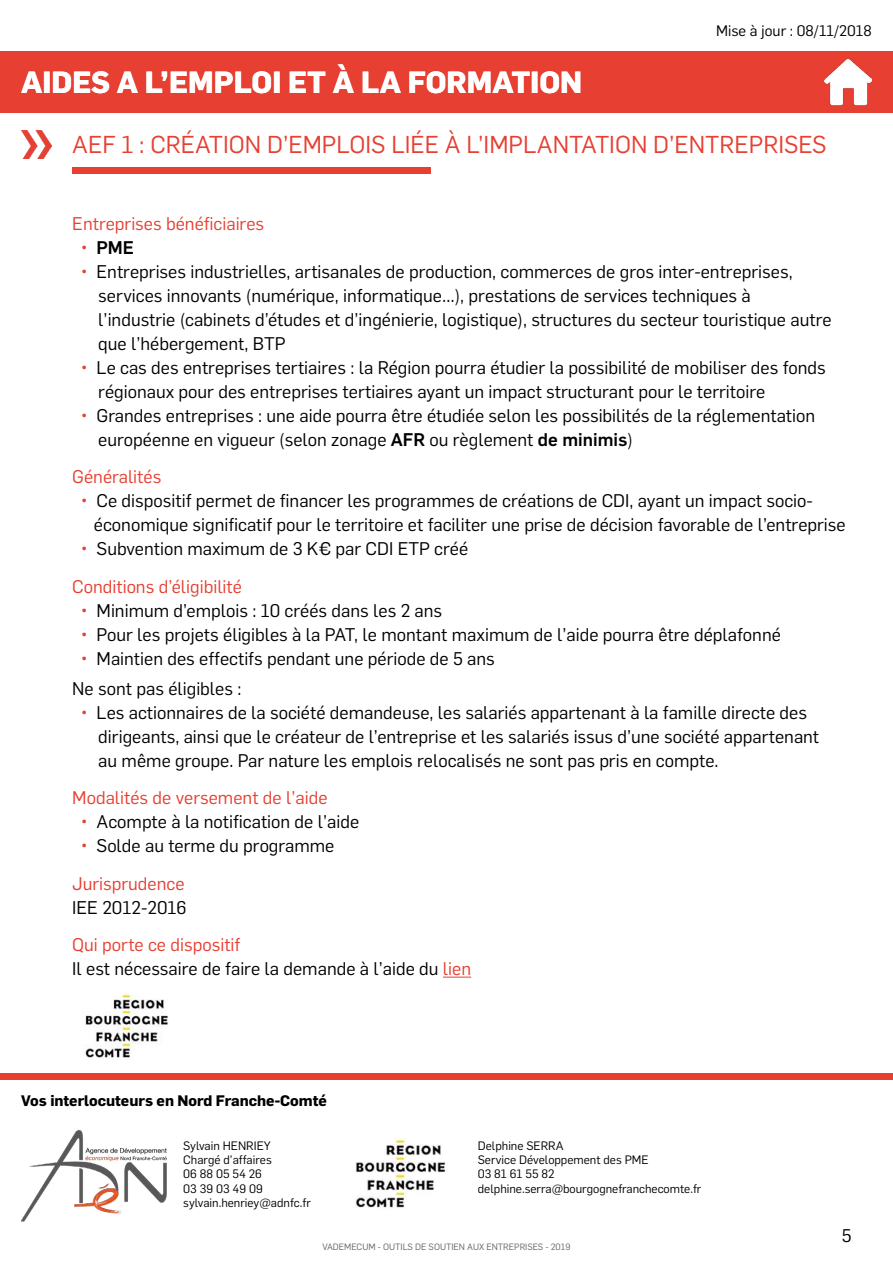
<style>
.page{position:relative;width:893px;height:1263px;background:#fff}
.page>*{position:absolute;margin:0;border:0;box-sizing:border-box;transform-origin:0 0}
.t1{font:700 30px "Flama";color:#fff}
.t2{font:24px "Flama";color:#e73f31}
.t3{font:18px/24px "Flama";color:#000}
.t4{font:18px "Flama";color:#e73f31}
.t5{font:500 18px "Flama";color:#000}
.t6{font:700 15px "Flama";color:#000}
.t7{font:15px "Flama";color:#000}
.t8{font:12px/14.4px "Flama";color:#000}
.t9{font:9px "Flama";color:#666565}
.s1{font-weight:400;color:#e73f31}
.s2{color:#e73f31}
.s3{font-weight:500}
</style>
<div class="page">
<div style="left:0;top:1074px;width:893px;height:6px;background:#e73f31"></div>
<div style="left:0;top:51px;width:893px;height:61px;background:#e73f31"></div>
<img style="left:21px;top:131px;width:30px;height:27px">
<div style="left:72px;top:167px;width:358px;height:6px;background:#e73f31"></div>
<svg style="left:443px;top:977px;width:28px;height:1px"></svg>
<img style="left:21px;top:1129px;width:146px;height:93px">
<img style="left:355px;top:1138px;width:91px;height:70px">
<img style="left:824px;top:58px;width:48px;height:47px">
<img style="left:85px;top:993px;width:83px;height:65px">
<h1 class="t1" style="left:21px;top:61px;width:562px">AIDES A L’EMPLOI ET À LA FORMATION</h1>
<p class="t7" style="left:716px;top:20px;width:157px">Mise à jour : 08/11/2018</p>
<h2 class="t2" style="left:72px;top:128px;width:755px">AEF 1 : CRÉATION D’EMPLOIS LIÉE À L’IMPLANTATION D’ENTREPRISES</h2>
<p class="t4" style="left:72px;top:211px;width:193px">Entreprises bénéficiaires</p>
<p class="t5" style="left:81px;top:234px;width:55px"><span class="s1">•</span> PME</p>
<p class="t3" style="left:98px;top:258px;width:735px;text-indent:-17px"><span class="s2">•</span> Entreprises industrielles, artisanales de production, commerces de gros inter-entreprises, services innovants (numérique, informatique…), prestations de services techniques à l’industrie (cabinets d’études et d’ingénierie, logistique), structures du secteur touristique autre que l’hébergement, BTP</p>
<p class="t3" style="left:98px;top:354px;width:729px;text-indent:-17px"><span class="s2">•</span> Le cas des entreprises tertiaires : la Région pourra étudier la possibilité de mobiliser des fonds régionaux pour des entreprises tertiaires ayant un impact structurant pour le territoire</p>
<p class="t3" style="left:98px;top:402px;width:718px;text-indent:-17px"><span class="s2">•</span> Grandes entreprises : une aide pourra être étudiée selon les possibilités de la réglementation européenne en vigueur (selon zonage <span class="s3">AFR</span> ou règlement <span class="s3">de minimis</span>)</p>
<p class="t4" style="left:72px;top:464px;width:91px">Généralités</p>
<p class="t3" style="left:94px;top:488px;width:753px;text-indent:-13px"><span class="s2">•</span> Ce dispositif permet de financer les programmes de créations de CDI, ayant un impact socio&shy;économique significatif pour le territoire et faciliter une prise de décision favorable de l’entreprise</p>
<p class="t3" style="left:72px;top:529px;width:397px;line-height:37.5px;text-indent:9px"><span class="s2">•</span> Subvention maximum de 3 K€ par CDI ETP créé<br><span class="s2">Conditions d’éligibilité</span></p>
<p class="t3" style="left:81px;top:597px;width:363px"><span class="s2">•</span> Minimum d’emplois : 10 créés dans les 2 ans</p>
<p class="t3" style="left:81px;top:621px;width:701px"><span class="s2">•</span> Pour les projets éligibles à la PAT, le montant maximum de l’aide pourra être déplafonné</p>
<p class="t3" style="left:72px;top:642px;width:424px;line-height:30px;text-indent:9px"><span class="s2">•</span> Maintien des effectifs pendant une période de 5 ans<br>Ne sont pas éligibles :</p>
<p class="t3" style="left:98px;top:699px;width:722px;text-indent:-17px"><span class="s2">•</span> Les actionnaires de la société demandeuse, les salariés appartenant à la famille directe des dirigeants, ainsi que le créateur de l’entreprise et les salariés issus d’une société appartenant au même groupe. Par nature les emplois relocalisés ne sont pas pris en compte.</p>
<p class="t4" style="left:72px;top:785px;width:257px">Modalités de versement de l’aide</p>
<p class="t3" style="left:81px;top:809px;width:280px"><span class="s2">•</span> Acompte à la notification de l’aide</p>
<p class="t3" style="left:72px;top:826px;width:264px;line-height:37.5px;text-indent:9px"><span class="s2">•</span> Solde au terme du programme<br><span class="s2">Jurisprudence</span></p>
<p class="t3" style="left:72px;top:894px;width:116px">IEE 2012-2016</p>
<p class="t3" style="left:72px;top:932px;width:400px"><span class="s2">Qui porte ce dispositif<br></span>Il est nécessaire de faire la demande à l’aide du <span class="s2">lien</span></p>
<p class="t6" style="left:21px;top:1090px;width:307px">Vos interlocuteurs en Nord Franche-Comté</p>
<p class="t8" style="left:183px;top:1137px;width:129px">Sylvain HENRIEY<br>Chargé d’affaires<br>06 88 05 54 26<br>03 39 03 49 09 sylvain.henriey@adnfc.fr</p>
<p class="t8" style="left:478px;top:1137px;width:225px">Delphine SERRA<br>Service Développement des PME<br>03 81 61 55 82 delphine.serra@bourgognefranchecomte.fr</p>
<p class="t9" style="left:323px;top:1241px;width:249px">VADEMECUM - OUTILS DE SOUTIEN AUX ENTREPRISES - 2019</p>
<p class="t3" style="left:842px;top:1222px;width:11px">5</p>
</div>
